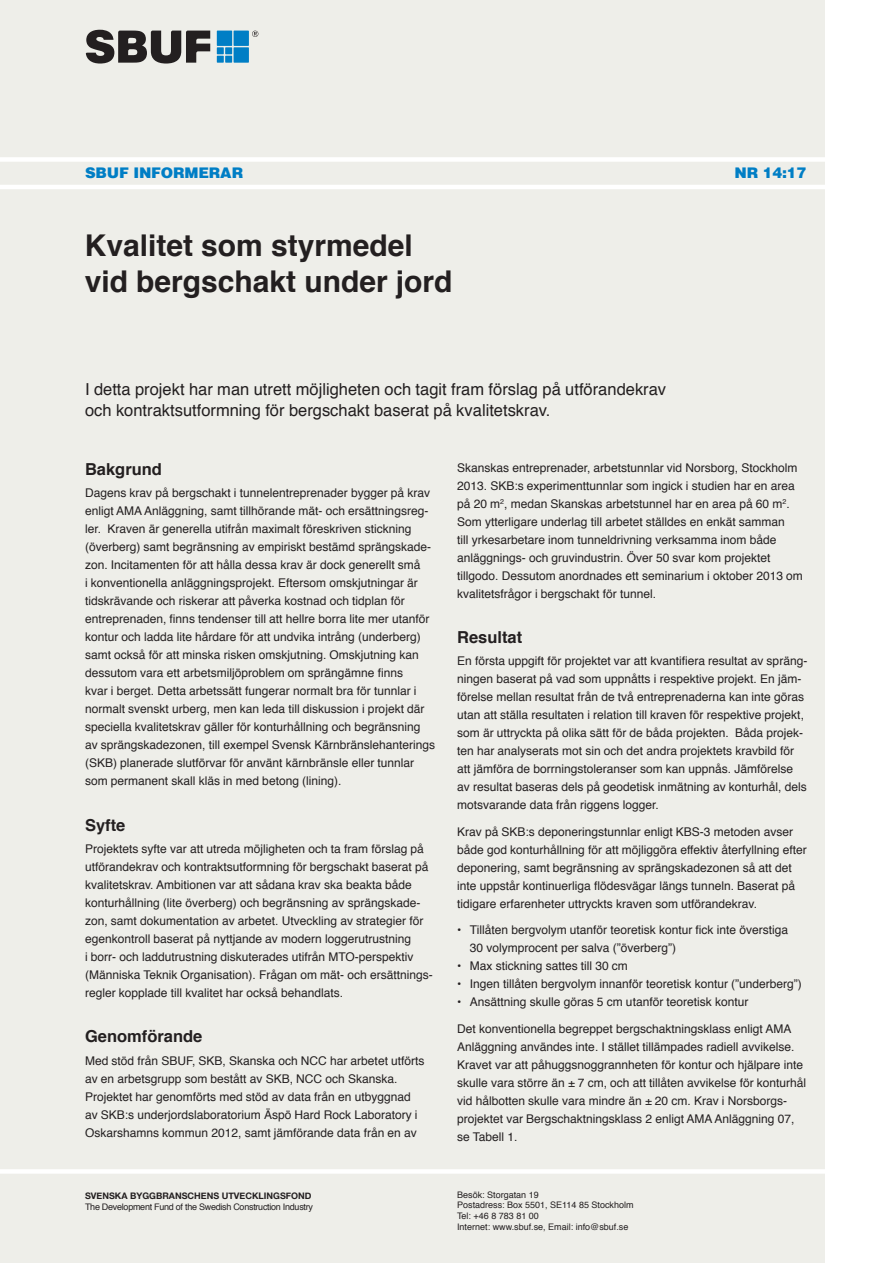
<style>
.page{position:relative;width:893px;height:1263px;background:#fff}
.page>*{position:absolute;margin:0;border:0;box-sizing:border-box;transform-origin:0 0}
.Rubrik{font:700 30px/36px "Helvetica";color:#231f20}
.Ingress{font:16.5px/21px "Helvetica";color:#231f20}
.Mellanrubbe{font:700 16.5px "Helvetica";color:#231f20}
.t1{font:900 15px "Helvetica";letter-spacing:-.02em;color:#007ec5}
.Brödtext{font:12px/18px "Helvetica";color:#231f20}
.t2{font:9px/10.8px "Helvetica";color:#231f20}
.t3{font:9px "Helvetica";letter-spacing:-.03em;color:#231f20}
.t4{font:700 9px "Helvetica Neue";color:#231f20}
</style>
<div class="page">
<div style="left:0;top:0;width:825px;height:1263px;background:#eeeee9"></div>
<svg style="left:86px;top:30px;width:124px;height:34px"></svg>
<div style="left:225px;top:47px;width:7px;height:7px;background:#007ec5"></div>
<div style="left:217px;top:47px;width:7px;height:7px;background:#007ec5"></div>
<div style="left:225px;top:56px;width:7px;height:7px;background:#007ec5"></div>
<div style="left:217px;top:56px;width:7px;height:7px;background:#007ec5"></div>
<div style="left:234px;top:47px;width:15px;height:16px;background:#007ec5"></div>
<div style="left:234px;top:31px;width:15px;height:15px;background:#007ec5"></div>
<div style="left:217px;top:31px;width:15px;height:15px;background:#007ec5"></div>
<svg style="left:252px;top:31px;width:6px;height:6px"></svg>
<div style="left:0;top:157px;width:835px;height:5px;background:#fff"></div>
<hr style="left:0;top:185px;width:835px;height:4px;background:#fff">
<div style="left:0;top:1169px;width:836px;height:5px;background:#fff"></div>
<p class="t1" style="left:85px;top:164px;width:160px">SBUF INFORMERAR</p>
<p class="t1" style="left:734px;top:164px;width:74px">NR 14:17</p>
<p class="Rubrik" style="left:85px;top:228px;width:369px">Kvalitet som styrmedel vid bergschakt under jord</p>
<p class="Ingress" style="left:85px;top:379px;width:583px">I detta projekt har man utrett möjligheten och tagit fram förslag på utförandekrav och kontraktsutformning för bergschakt baserat på kvalitetskrav.</p>
<p class="Mellanrubbe" style="left:85px;top:456px;width:79px">Bakgrund</p>
<p class="Brödtext" style="left:85px;top:485px;width:352px">Dagens krav på bergschakt i tunnelentreprenader bygger på krav enligt AMA Anläggning, samt tillhörande mät- och ersättningsreg&shy;ler. Kraven är generella utifrån maximalt föreskriven stickning (överberg) samt begränsning av empiriskt bestämd sprängskade&shy;zon. Incitamenten för att hålla dessa krav är dock generellt små<br>i konventionella anläggningsprojekt. Eftersom omskjutningar är tidskrävande och riskerar att påverka kostnad och tidplan för entreprenaden, finns tendenser till att hellre borra lite mer utanför kontur och ladda lite hårdare för att undvika intrång (underberg) samt också för att minska risken omskjutning. Omskjutning kan dessutom vara ett arbetsmiljöproblem om sprängämne finns<br>kvar i berget. Detta arbetssätt fungerar normalt bra för tunnlar i normalt svenskt urberg, men kan leda till diskussion i projekt där speciella kvalitetskrav gäller för konturhållning och begränsning av sprängskadezonen, till exempel Svensk Kärnbränslehanterings (SKB) planerade slutförvar för använt kärnbränsle eller tunnlar som permanent skall kläs in med betong (lining).</p>
<p class="Mellanrubbe" style="left:85px;top:812px;width:42px">Syfte</p>
<p class="Brödtext" style="left:85px;top:840px;width:349px">Projektets syfte var att utreda möjligheten och ta fram förslag på utförandekrav och kontraktsutformning för bergschakt baserat på kvalitetskrav. Ambitionen var att sådana krav ska beakta både konturhållning (lite överberg) och begränsning av sprängskade&shy;zon, samt dokumentation av arbetet. Utveckling av strategier för egenkontroll baserat på nyttjande av modern loggerutrustning<br>i borr- och laddutrustning diskuterades utifrån MTO-perspektiv (Människa Teknik Organisation). Frågan om mät- och ersättnings&shy;regler kopplade till kvalitet har också behandlats.</p>
<p class="Mellanrubbe" style="left:85px;top:1023px;width:119px">Genomförande</p>
<p class="Brödtext" style="left:85px;top:1052px;width:341px">Med stöd från SBUF, SKB, Skanska och NCC har arbetet utförts av en arbetsgrupp som bestått av SKB, NCC och Skanska.<br>Projektet har genomförts med stöd av data från en utbyggnad av SKB:s underjordslaboratorium Äspö Hard Rock Laboratory i Oskarshamns kommun 2012, samt jämförande data från en av</p>
<p class="t4" style="left:85px;top:1189px;width:228px">SVENSKA BYGGBRANSCHENS UTVECKLINGSFOND</p>
<p class="t3" style="left:85px;top:1200px;width:229px">The Development Fund of the Swedish Construction Industry</p>
<p class="Brödtext" style="left:457px;top:459px;width:347px">Skanskas entreprenader, arbetstunnlar vid Norsborg, Stockholm 2013. SKB:s experimenttunnlar som ingick i studien har en area på 20 m<sup>2</sup>, medan Skanskas arbetstunnel har en area på 60 m<sup>2</sup>.<br>Som ytterligare underlag till arbetet ställdes en enkät samman<br>till yrkesarbetare inom tunneldrivning verksamma inom både anläggnings- och gruvindustrin. Över 50 svar kom projektet tillgodo. Dessutom anordnades ett seminarium i oktober 2013 om kvalitetsfrågor i bergschakt för tunnel.</p>
<p class="Mellanrubbe" style="left:457px;top:624px;width:67px">Resultat</p>
<p class="Brödtext" style="left:457px;top:652px;width:352px">En första uppgift för projektet var att kvantifiera resultat av spräng&shy;ningen baserat på vad som uppnåtts i respektive projekt. En jäm&shy;förelse mellan resultat från de två entreprenaderna kan inte göras utan att ställa resultaten i relation till kraven för respektive projekt, som är uttryckta på olika sätt för de båda projekten. Båda projek&shy;ten har analyserats mot sin och det andra projektets kravbild för att jämföra de borrningstoleranser som kan uppnås. Jämförelse av resultat baseras dels på geodetisk inmätning av konturhål, dels motsvarande data från riggens logger.</p>
<p class="Brödtext" style="left:457px;top:823px;width:351px">Krav på SKB:s deponeringstunnlar enligt KBS-3 metoden avser både god konturhållning för att möjliggöra effektiv återfyllning efter deponering, samt begränsning av sprängskadezonen så att det inte uppstår kontinuerliga flödesvägar längs tunneln. Baserat på tidigare erfarenheter uttryckts kraven som utförandekrav.</p>
<p class="Brödtext" style="left:470px;top:921px;width:320px;text-indent:-13px">• Tillåten bergvolym utanför teoretisk kontur fick inte överstiga<br>30 volymprocent per salva (”överberg”)</p>
<p class="Brödtext" style="left:457px;top:957px;width:172px">• Max stickning sattes till 30 cm</p>
<p class="Brödtext" style="left:457px;top:975px;width:346px">• Ingen tillåten bergvolym innanför teoretisk kontur (”underberg”)</p>
<p class="Brödtext" style="left:457px;top:993px;width:293px">• Ansättning skulle göras 5 cm utanför teoretisk kontur</p>
<p class="Brödtext" style="left:457px;top:1020px;width:351px">Det konventionella begreppet bergschaktningsklass enligt AMA Anläggning användes inte. I stället tillämpades radiell avvikelse.<br>Kravet var att påhuggsnoggrannheten för kontur och hjälpare inte skulle vara större än ± 7 cm, och att tillåten avvikelse för konturhål vid hålbotten skulle vara mindre än ± 20 cm. Krav i Norsborgs&shy;projektet var Bergschaktningsklass 2 enligt AMA Anläggning 07, se Tabell 1.</p>
<p class="t2" style="left:457px;top:1189px;width:178px">Besök: Storgatan 19<br>Postadress: Box 5501, SE114 85 Stockholm<br>Tel: +46 8 783 81 00<br>Internet: www.sbuf.se, Email: info@sbuf.se</p>
</div>
